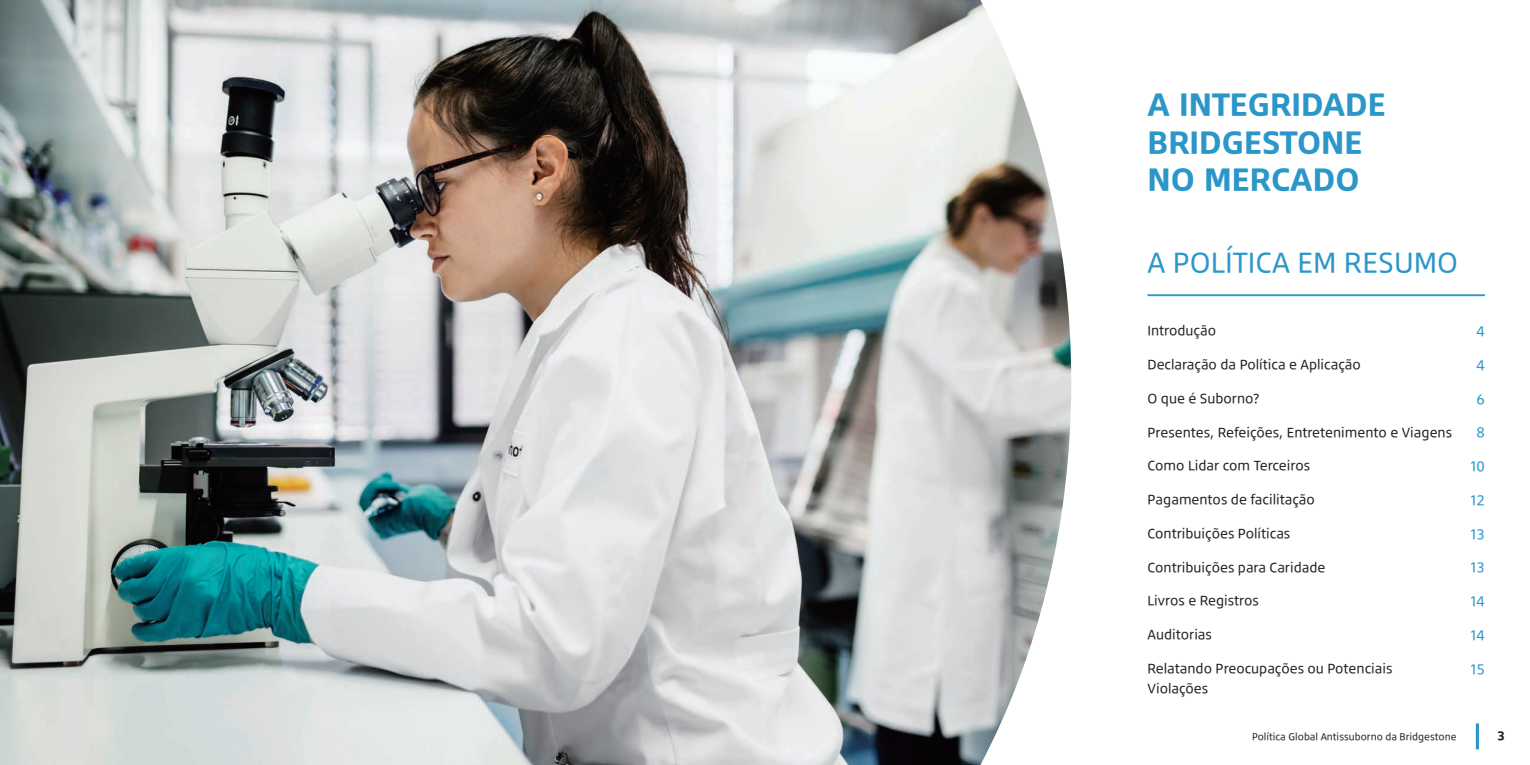
<style>
.page{position:relative;width:1530px;height:765px;background:#fff}
.page>*{position:absolute;margin:0;border:0;box-sizing:border-box;transform-origin:0 0}
.t1{font:700 28.12px/37.5px "Bridgestone Type TP";color:#2b97c9}
.t2{font:25px "Bridgestone Type TP";color:#2b97c9}
.t3{font:12.5px "Bridgestone Type TP";color:#2b97c9}
.t4{font:11.88px/20px "Bridgestone Type TP";color:#231f20}
.t5{font:700 11.25px "Bridgestone Type TP";color:#231f20}
.t6{font:8.75px "Bridgestone Type TP";color:#231f20}
</style>
<div class="page">
<hr style="left:1476px;top:723px;width:3px;height:26px;background:#2b97c9">
<hr style="left:1148px;top:294px;width:337px;height:2px;background:#2b97c9">
<img style="left:0;top:0;width:1071px;height:765px">
<h1 class="t1" style="left:1147px;top:84px;width:240px">A INTEGRIDADE<br>BRIDGESTONE<br>NO MERCADO</h1>
<h2 class="t2" style="left:1148px;top:241px;width:312px">A POLÍTICA EM RESUMO</h2>
<p class="t4" style="left:1148px;top:320px;width:70px">Introdução</p>
<p class="t4" style="left:1148px;top:354px;width:215px">Declaração da Política e Aplicação</p>
<p class="t4" style="left:1148px;top:388px;width:113px">O que é Suborno?</p>
<p class="t4" style="left:1148px;top:421px;width:306px">Presentes, Refeições, Entretenimento e Viagens</p>
<p class="t4" style="left:1148px;top:455px;width:164px">Como Lidar com Terceiros</p>
<p class="t4" style="left:1148px;top:489px;width:169px">Pagamentos de facilitação</p>
<p class="t4" style="left:1148px;top:522px;width:144px">Contribuições Políticas</p>
<p class="t4" style="left:1148px;top:556px;width:180px">Contribuições para Caridade</p>
<p class="t4" style="left:1148px;top:590px;width:113px">Livros e Registros</p>
<p class="t4" style="left:1148px;top:624px;width:66px">Auditorias</p>
<p class="t4" style="left:1148px;top:657px;width:247px">Relatando Preocupações ou Potenciais<br>Violações</p>
<p class="t3" style="left:1477px;top:321px;width:10px">4</p>
<p class="t3" style="left:1477px;top:354px;width:10px">4</p>
<p class="t3" style="left:1477px;top:388px;width:10px">6</p>
<p class="t3" style="left:1477px;top:422px;width:10px">8</p>
<p class="t3" style="left:1470px;top:456px;width:16px">10</p>
<p class="t3" style="left:1470px;top:489px;width:16px">12</p>
<p class="t3" style="left:1470px;top:523px;width:16px">13</p>
<p class="t3" style="left:1470px;top:557px;width:16px">13</p>
<p class="t3" style="left:1470px;top:591px;width:16px">14</p>
<p class="t3" style="left:1470px;top:624px;width:16px">14</p>
<p class="t3" style="left:1470px;top:658px;width:16px">15</p>
<p class="t6" style="left:1252px;top:729px;width:206px">Política Global Antissuborno da Bridgestone</p>
<p class="t5" style="left:1497px;top:727px;width:9px">3</p>
</div>
